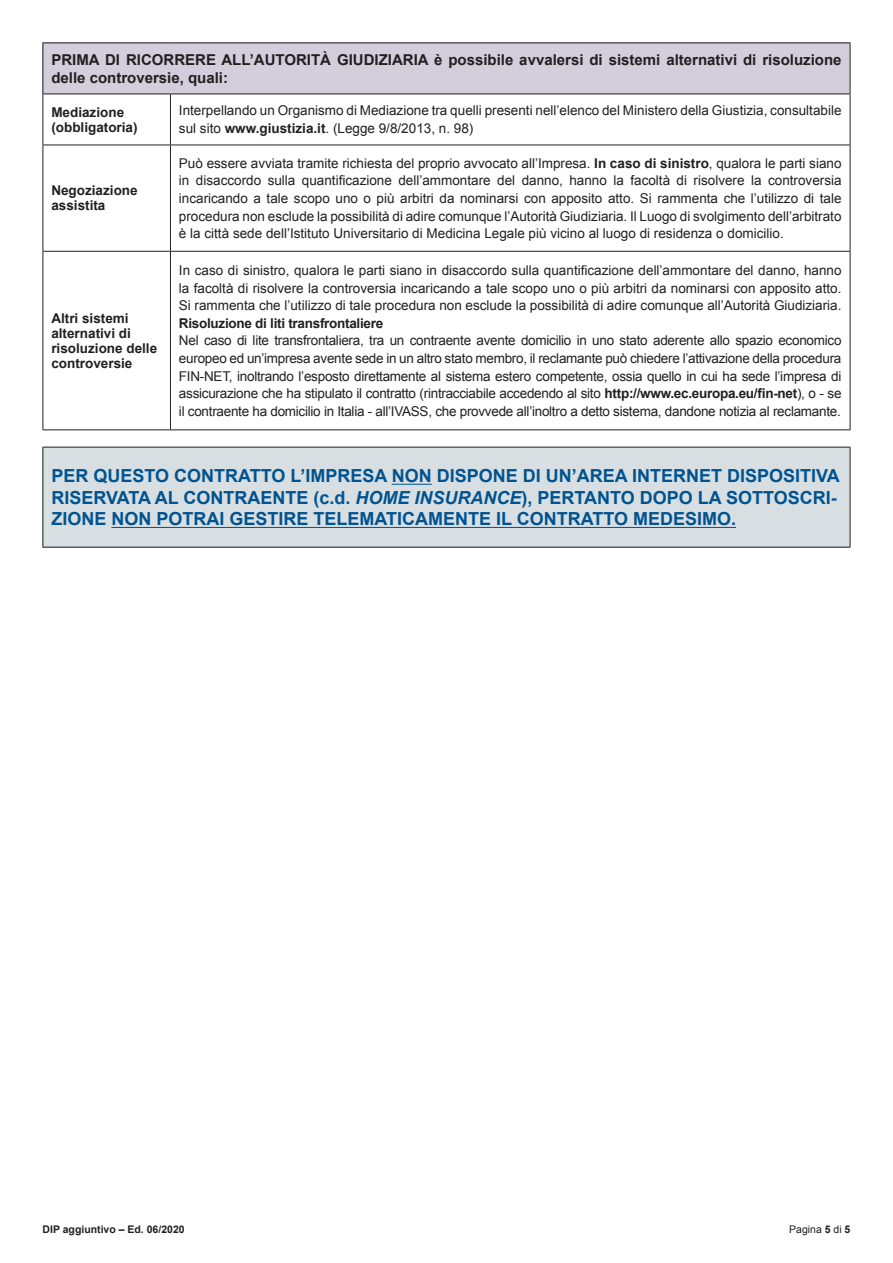
<style>
.page{position:relative;width:893px;height:1263px;background:#fff}
.page>*{position:absolute;margin:0;border:0;box-sizing:border-box;transform-origin:0 0}
._04_TITOLINI_BOX{font:700 18px/21.6px "Arial";color:#01538f}
._01_TXT{font:700 15px/17.7px "Arial";color:#231f20}
._01_TXT-2{font:13.5px/17.7px "Arial";color:#231f20;text-align:justify}
._02_TXT_BOLD{font:700 13.5px/15px "Arial";color:#231f20}
._01_TXT-3{font:700 13.5px "Arial";letter-spacing:-.02em;color:#231f20}
.t1{font:700 10.5px "Arial";color:#231f20}
.t2{font:10.5px "Arial";color:#231f20}
.s1{font-weight:700}
.s2{font-style:italic}
</style>
<div class="page">
<div style="left:43px;top:43px;width:807px;height:51px;background:#d4cddc"></div>
<hr style="left:43px;top:43px;width:127px;height:1px;background:#231f20">
<hr style="left:43px;top:43px;width:1px;height:51px;background:#231f20">
<hr style="left:170px;top:43px;width:680px;height:1px;background:#231f20">
<hr style="left:850px;top:43px;width:1px;height:51px;background:#231f20">
<hr style="left:43px;top:94px;width:127px;height:1px;background:#231f20">
<hr style="left:43px;top:94px;width:1px;height:51px;background:#231f20">
<hr style="left:170px;top:94px;width:680px;height:1px;background:#231f20">
<hr style="left:170px;top:94px;width:1px;height:51px;background:#231f20">
<hr style="left:850px;top:94px;width:1px;height:51px;background:#231f20">
<hr style="left:43px;top:145px;width:127px;height:1px;background:#231f20">
<hr style="left:43px;top:145px;width:1px;height:106px;background:#231f20">
<hr style="left:170px;top:145px;width:680px;height:1px;background:#231f20">
<hr style="left:170px;top:145px;width:1px;height:106px;background:#231f20">
<hr style="left:850px;top:145px;width:1px;height:106px;background:#231f20">
<hr style="left:43px;top:251px;width:127px;height:1px;background:#231f20">
<hr style="left:43px;top:252px;width:1px;height:177px;background:#231f20">
<hr style="left:170px;top:251px;width:680px;height:1px;background:#231f20">
<hr style="left:170px;top:252px;width:1px;height:177px;background:#231f20">
<hr style="left:850px;top:252px;width:1px;height:177px;background:#231f20">
<hr style="left:43px;top:429px;width:127px;height:1px;background:#231f20">
<hr style="left:170px;top:429px;width:680px;height:1px;background:#231f20">
<div style="left:43px;top:447px;width:807px;height:100px;background:#d8dfe3"></div>
<hr style="left:43px;top:447px;width:807px;height:1px;background:#231f20">
<hr style="left:43px;top:447px;width:1px;height:100px;background:#231f20">
<hr style="left:850px;top:447px;width:1px;height:100px;background:#231f20">
<hr style="left:43px;top:547px;width:807px;height:1px;background:#231f20">
<hr style="left:392px;top:484px;width:40px;height:1px;background:#01538f">
<hr style="left:111px;top:527px;width:625px;height:1px;background:#01538f">
<p class="_01_TXT" style="left:51px;top:51px;width:792px">PRIMA DI RICORRERE ALL’AUTORITÀ GIUDIZIARIA è possibile avvalersi di sistemi alternativi di risoluzione delle controversie, quali:</p>
<p class="_02_TXT_BOLD" style="left:51px;top:105px;width:88px">Mediazione (obbligatoria)</p>
<p class="_01_TXT-2" style="left:179px;top:102px;width:664px">Interpellando un Organismo di Mediazione tra quelli presenti nell’elenco del Ministero della Giustizia, consultabile sul sito <span class="s1">www.giustizia.it</span>. (Legge 9/8/2013, n. 98)</p>
<p class="_02_TXT_BOLD" style="left:51px;top:184px;width:88px">Negoziazione assistita</p>
<p class="_02_TXT_BOLD" style="left:51px;top:311px;width:107px">Altri sistemi alternativi di risoluzione delle controversie</p>
<p class="_01_TXT-2" style="left:179px;top:154px;width:664px">Può essere avviata tramite richiesta del proprio avvocato all’Impresa. <span class="s1">In caso di sinistro</span>, qualora le parti siano in disaccordo sulla quantificazione dell’ammontare del danno, hanno la facoltà di risolvere la controversia incaricando a tale scopo uno o più arbitri da nominarsi con apposito atto. Si rammenta che l’utilizzo di tale procedura non esclude la possibilità di adire comunque l’Autorità Giudiziaria. Il Luogo di svolgimento dell’arbitrato è la città sede dell’Istituto Universitario di Medicina Legale più vicino al luogo di residenza o domicilio.</p>
<p class="_01_TXT-2" style="left:179px;top:261px;width:664px">In caso di sinistro, qualora le parti siano in disaccordo sulla quantificazione dell’ammontare del danno, hanno la facoltà di risolvere la controversia incaricando a tale scopo uno o più arbitri da nominarsi con apposito atto.<br>Si rammenta che l’utilizzo di tale procedura non esclude la possibilità di adire comunque all’Autorità Giudiziaria.</p>
<p class="_01_TXT-3" style="left:179px;top:314px;width:206px">Risoluzione di liti transfrontaliere</p>
<p class="_01_TXT-2" style="left:179px;top:332px;width:664px">Nel caso di lite transfrontaliera, tra un contraente avente domicilio in uno stato aderente allo spazio economico europeo ed un’impresa avente sede in un altro stato membro, il reclamante può chiedere l’attivazione della procedura FIN-NET, inoltrando l’esposto direttamente al sistema estero competente, ossia quello in cui ha sede l’impresa di assicurazione che ha stipulato il contratto (rintracciabile accedendo al sito <span class="s1">http://www.ec.europa.eu/fin-net</span>), o - se il contraente ha domicilio in Italia - all’IVASS, che provvede all’inoltro a detto sistema, dandone notizia al reclamante.</p>
<p class="_04_TITOLINI_BOX" style="left:51px;top:465px;width:790px">PER QUESTO CONTRATTO L’IMPRESA NON DISPONE DI UN’AREA INTERNET DISPOSITIVA<br>RISERVATA AL CONTRAENTE (c.d. <span class="s2">HOME INSURANCE</span>), PERTANTO DOPO LA SOTTOSCRI-<br>ZIONE NON POTRAI GESTIRE TELEMATICAMENTE IL CONTRATTO MEDESIMO.</p>
<p class="t1" style="left:43px;top:1222px;width:144px">DIP aggiuntivo – Ed. 06/2020</p>
<p class="t2" style="left:789px;top:1223px;width:63px">Pagina <span class="s1">5</span> di <span class="s1">5</span></p>
</div>
